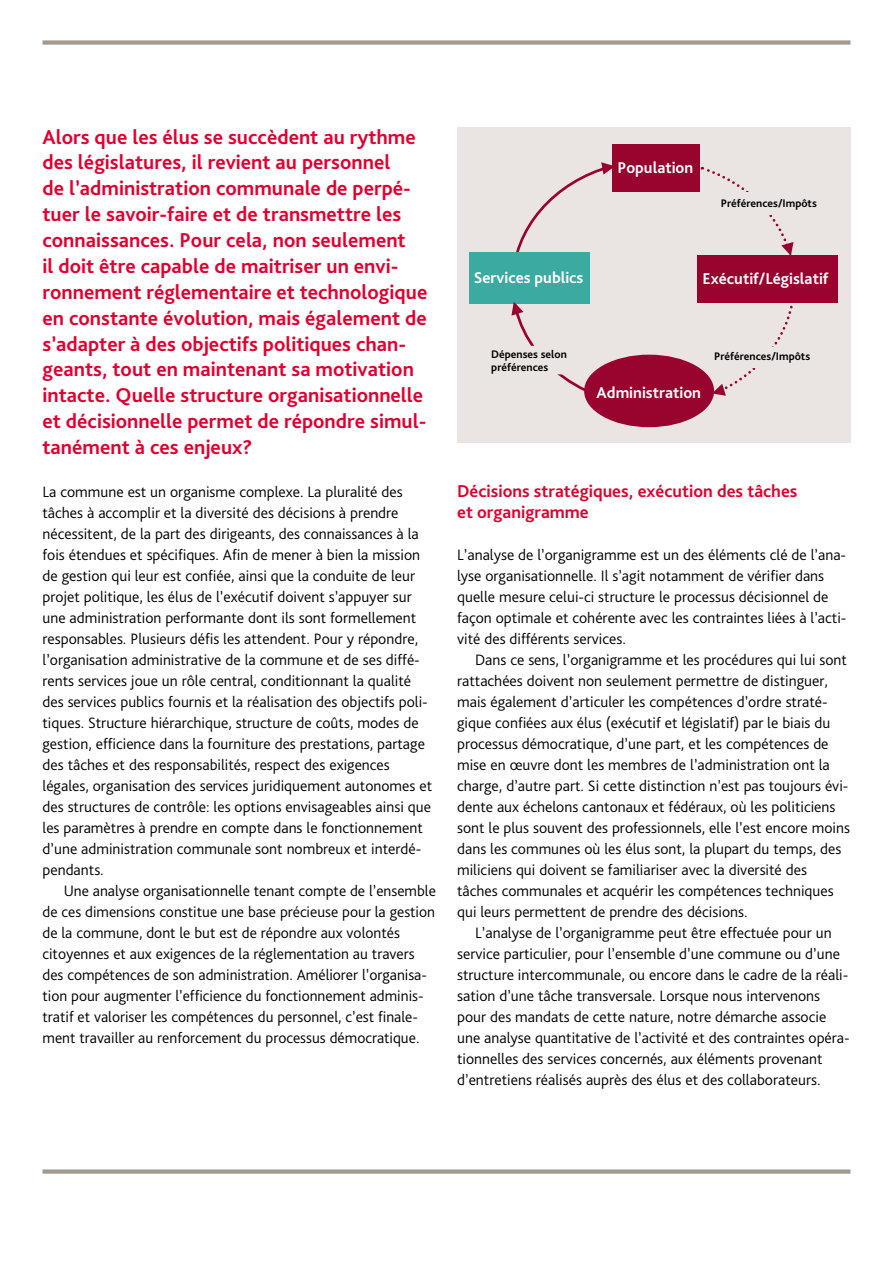
<style>
.page{position:relative;width:893px;height:1263px;background:#fff}
.page>*{position:absolute;margin:0;border:0;box-sizing:border-box;transform-origin:0 0}
.t1{font:700 21px/25.8px "Bliss Pro";color:#e20030}
.t2{font:700 18px/21px "Bliss Pro";color:#e20030}
.t3{font:700 16.35px "Bliss Pro";color:#fff}
.t4{font:300 15.75px/21px "Bliss Pro";color:#000}
.t5{font:700 11.4px "Bliss Pro";color:#000}
</style>
<div class="page">
<div style="left:43px;top:40px;width:807px;height:5px;background:#a59891"></div>
<div style="left:43px;top:1169px;width:807px;height:5px;background:#a59891"></div>
<div style="left:457px;top:128px;width:393px;height:315px;background:#eae4e2"></div>
<svg style="left:510px;top:163px;width:204px;height:245px"></svg>
<div style="left:584px;top:355px;width:130px;height:72px;background:#99042f;border-radius:50%"></div>
<div style="left:469px;top:252px;width:121px;height:51px;background:#3baba1"></div>
<div style="left:697px;top:255px;width:141px;height:48px;background:#99042f"></div>
<div style="left:612px;top:144px;width:87px;height:48px;background:#99042f"></div>
<svg style="left:510px;top:346px;width:65px;height:28px"></svg>
<svg style="left:511px;top:302px;width:12px;height:14px"></svg>
<svg style="left:601px;top:162px;width:11px;height:13px"></svg>
<svg style="left:701px;top:166px;width:93px;height:230px"></svg>
<p class="t1" style="left:43px;top:123px;width:386px">Alors que les élus se succèdent au rythme des législatures, il revient au personnel<br>de l’administration communale de perpé&shy;tuer le savoir-faire et de transmettre les connaissances. Pour cela, non seulement<br>il doit être capable de maitriser un envi&shy;ronnement réglementaire et technologique en constante évolution, mais également de s’adapter à des objectifs politiques chan&shy;geants, tout en maintenant sa motivation intacte. Quelle structure organisationnelle et décisionnelle permet de répondre simul&shy;tanément à ces enjeux?</p>
<p class="t4" style="left:43px;top:481px;width:391px">La commune est un organisme complexe. La pluralité des tâches à accomplir et la diversité des décisions à prendre nécessitent, de la part des dirigeants, des connaissances à la fois étendues et spécifiques. Afin de mener à bien la mission de gestion qui leur est confiée, ainsi que la conduite de leur projet politique, les élus de l’exécutif doivent s’appuyer sur une administration performante dont ils sont formellement responsables. Plusieurs défis les attendent. Pour y répondre, l’organisation administrative de la commune et de ses diffé&shy;rents services joue un rôle central, conditionnant la qualité des services publics fournis et la réalisation des objectifs poli&shy;tiques. Structure hiérarchique, structure de coûts, modes de gestion, efficience dans la fourniture des prestations, partage des tâches et des responsabilités, respect des exigences légales, organisation des services juridiquement autonomes et des structures de contrôle: les options envisageables ainsi que les paramètres à prendre en compte dans le fonctionnement d’une administration communale sont nombreux et interdé&shy;pendants.</p>
<p class="t4" style="left:43px;top:880px;width:395px;text-indent:21px">U ne analyse organisationnelle tenant compte de l’ensemble de ces dimensions constitue une base précieuse pour la gestion de la commune, dont le but est de répondre aux volontés citoyennes et aux exigences de la réglementation au travers des compétences de son administration. Améliorer l’organisa&shy;tion pour augmenter l’efficience du fonctionnement adminis&shy;tratif et valoriser les compétences du personnel, c’est finale&shy;ment travailler au renforcement du processus démocratique.</p>
<p class="t3" style="left:617px;top:158px;width:77px">Population</p>
<p class="t5" style="left:721px;top:196px;width:98px">Préférences/Impôts</p>
<p class="t3" style="left:474px;top:267px;width:111px">Services publics</p>
<p class="t3" style="left:703px;top:268px;width:127px">Exécutif/Législatif</p>
<p class="t5" style="left:491px;top:347px;width:77px">Dépenses selon</p>
<p class="t5" style="left:714px;top:349px;width:98px">Préférences/Impôts</p>
<p class="t5" style="left:491px;top:360px;width:59px">préférences</p>
<p class="t3" style="left:596px;top:382px;width:106px">Administration</p>
<p class="t2" style="left:457px;top:480px;width:342px">Décisions stratégiques, exécution des tâches et organigramme</p>
<p class="t4" style="left:457px;top:544px;width:391px">L’analyse de l’organigramme est un des éléments clé de l’ana&shy;lyse organisationnelle. Il s’agit notamment de vérifier dans quelle mesure celui-ci structure le processus décisionnel de façon optimale et cohérente avec les contraintes liées à l’acti&shy;vité des différents services.</p>
<p class="t4" style="left:457px;top:649px;width:394px;text-indent:18px">Dans ce sens, l’organigramme et les procédures qui lui sont rattachées doivent non seulement permettre de distinguer, mais également d’articuler les compétences d’ordre straté&shy;gique confiées aux élus (exécutif et législatif) par le biais du processus démocratique, d’une part, et les compétences de mise en œuvre dont les membres de l’administration ont la charge, d’autre part. Si cette distinction n’est pas toujours évi&shy;dente aux échelons cantonaux et fédéraux, où les politiciens sont le plus souvent des professionnels, elle l’est encore moins dans les communes où les élus sont, la plupart du temps, des miliciens qui doivent se familiariser avec la diversité des tâches communales et acquérir les compétences techniques qui leurs permettent de prendre des décisions.</p>
<p class="t4" style="left:457px;top:922px;width:394px;text-indent:18px">L’analyse de l’organigramme peut être effectuée pour un service particulier, pour l’ensemble d’une commune ou d’une structure intercommunale, ou encore dans le cadre de la réali&shy;sation d’une tâche transversale. Lorsque nous intervenons pour des mandats de cette nature, notre démarche associe une analyse quantitative de l’activité et des contraintes opéra&shy;tionnelles des services concernés, aux éléments provenant d’entretiens réalisés auprès des élus et des collaborateurs.</p>
</div>
